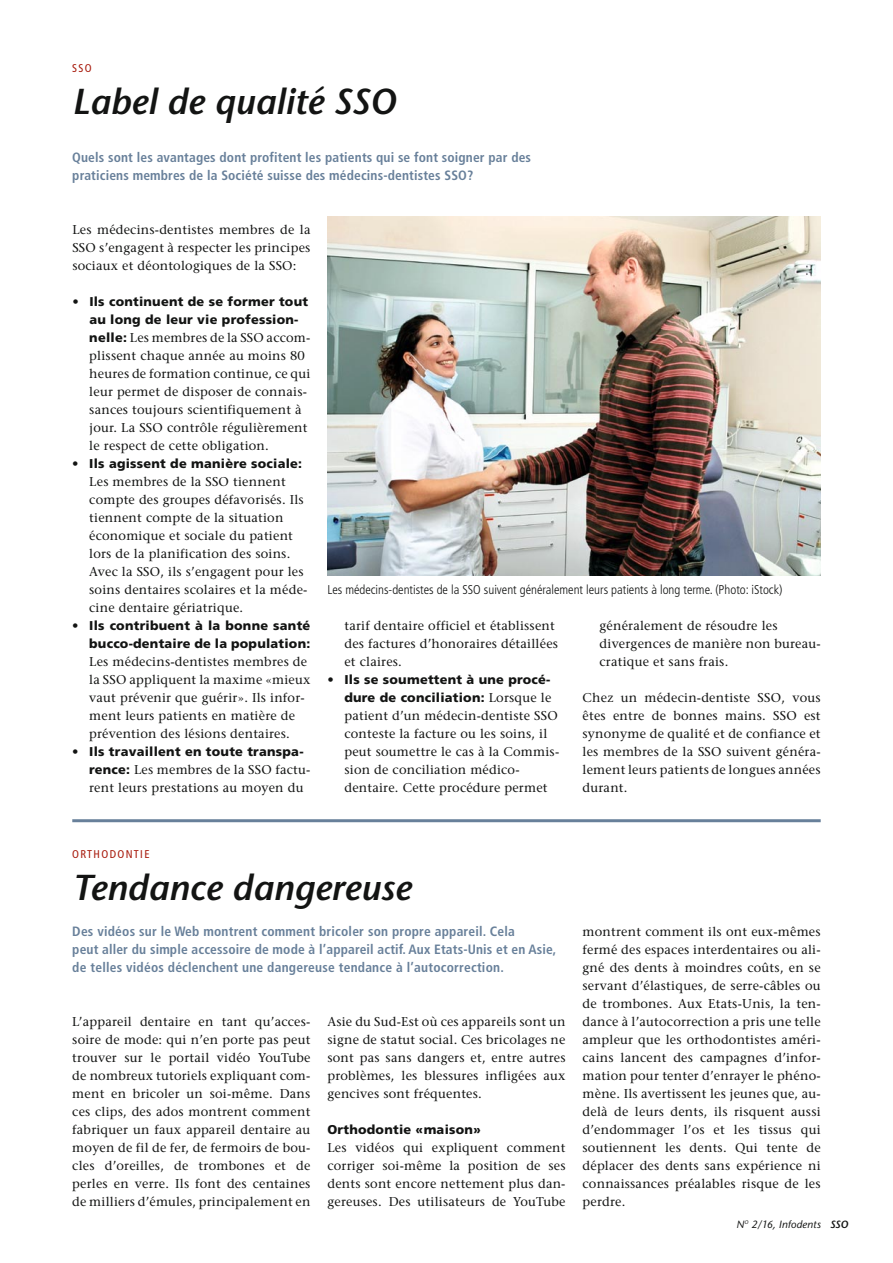
<style>
.page{position:relative;width:893px;height:1263px;background:#fff}
.page>*{position:absolute;margin:0;border:0;box-sizing:border-box;transform-origin:0 0}
.t1{font:italic 600 36px "Stone Sans";color:#131413}
.t2{font:700 condensed 13.5px/18px "Frutiger";letter-spacing:.01em;color:#68809a}
.t3{font:12.75px/18px "Stone Serif";letter-spacing:.015em;color:#131413}
.t4{font:900 12.75px/18px "Frutiger";letter-spacing:.02em;color:#131413;text-align:right}
.t5{font:300 condensed 12.75px "Frutiger";color:#131413}
.t6{font:condensed 11.25px "Frutiger";letter-spacing:.12em;color:#a81b0d}
.t7{font:italic 10.5px "Stone Sans";letter-spacing:.01em;color:#131413}
.s1{font-family:"Frutiger";font-weight:900}
.s2{font-family:"Stone Serif";font-weight:400}
.s3{font-weight:600}
</style>
<div class="page">
<img style="left:327px;top:216px;width:494px;height:360px">
<hr style="left:72px;top:819px;width:749px;height:3px;background:#68809a">
<p class="t6" style="left:72px;top:64px;width:21px">SSO</p>
<h1 class="t1" style="left:72px;top:88px;width:325px">Label de qualité SSO</h1>
<p class="t2" style="left:72px;top:149px;width:460px">Quels sont les avantages dont profitent les patients qui se font soigner par des praticiens membres de la Société suisse des médecins-dentistes SSO?</p>
<p class="t3" style="left:72px;top:222px;width:240px;text-align:justify">Les médecins-dentistes membres de la SSO s’engagent à respecter les principes sociaux et déontologiques de la SSO:</p>
<p class="t4" style="left:72px;top:294px;width:237px;text-align:center">• Ils continuent de se former tout au long de leur vie profession-</p>
<p class="t3" style="left:89px;top:330px;width:223px"><span class="s1">nelle:</span> Les membres de la SSO accom&shy;plissent chaque année au moins 80 heures de formation continue, ce qui leur permet de disposer de connais&shy;sances toujours scientifiquement à jour. La SSO contrôle régulièrement le respect de cette obligation.</p>
<p class="t4" style="left:72px;top:456px;width:231px">• Ils agissent de manière sociale:</p>
<p class="t3" style="left:89px;top:474px;width:220px">Les membres de la SSO tiennent compte des groupes défavorisés. Ils tiennent compte de la situation économique et sociale du patient lors de la planification des soins.<br>Avec la SSO, ils s’engagent pour les soins dentaires scolaires et la méde&shy;cine dentaire gériatrique.</p>
<p class="t4" style="left:72px;top:618px;width:240px">• Ils contribuent à la bonne santé bucco-dentaire de la population:</p>
<p class="t3" style="left:89px;top:654px;width:223px">Les médecins-dentistes membres de la SSO appliquent la maxime «mieux vaut prévenir que guérir». Ils infor&shy;ment leurs patients en matière de prévention des lésions dentaires.</p>
<p class="t4" style="left:72px;top:744px;width:233px">• Ils travaillent en toute transpa-</p>
<p class="t3" style="left:89px;top:762px;width:223px"><span class="s1">rence:</span> Les membres de la SSO factu&shy;rent leurs prestations au moyen du</p>
<p class="t5" style="left:327px;top:584px;width:456px">Les médecins-dentistes de la SSO suivent généralement leurs patients à long terme. (Photo: iStock)</p>
<p class="t3" style="left:344px;top:618px;width:215px">tarif dentaire officiel et établissent des factures d’honoraires détaillées et claires.</p>
<p class="t4" style="left:327px;top:672px;width:226px">• Ils se soumettent à une procé&shy;dure de conciliation: <span class="s2">Lorsque le</span></p>
<p class="t3" style="left:344px;top:708px;width:216px">patient d’un médecin-dentiste SSO conteste la facture ou les soins, il peut soumettre le cas à la Commis&shy;sion de conciliation médico&shy;dentaire. Cette procédure permet</p>
<p class="t3" style="left:600px;top:618px;width:223px">généralement de résoudre les divergences de manière non bureau&shy;cratique et sans frais.</p>
<p class="t3" style="left:583px;top:690px;width:240px;text-align:justify">Chez un médecin-dentiste SSO, vous êtes entre de bonnes mains. SSO est synonyme de qualité et de confiance et les membres de la SSO suivent généra&shy;lement leurs patients de longues années durant.</p>
<p class="t6" style="left:72px;top:849px;width:79px">ORTHODONTIE</p>
<h1 class="t1" style="left:72px;top:873px;width:340px">Tendance dangereuse</h1>
<p class="t2" style="left:72px;top:923px;width:485px">Des vidéos sur le Web montrent comment bricoler son propre appareil. Cela<br>peut aller du simple accessoire de mode à l’appareil actif. Aux Etats-Unis et en Asie, de telles vidéos déclenchent une dangereuse tendance à l’autocorrection.</p>
<p class="t3" style="left:72px;top:1014px;width:240px;text-align:justify">L’appareil dentaire en tant qu’acces&shy;soire de mode: qui n’en porte pas peut trouver sur le portail vidéo YouTube de nombreux tutoriels expliquant com&shy;ment en bricoler un soi-même. Dans ces clips, des ados montrent comment fabriquer un faux appareil dentaire au moyen de fil de fer, de fermoirs de bou&shy;cles d’oreilles, de trombones et de perles en verre. Ils font des centaines de milliers d’émules, principalement en</p>
<p class="t3" style="left:327px;top:1014px;width:240px;text-align:justify">Asie du Sud-Est où ces appareils sont un signe de statut social. Ces bricolages ne sont pas sans dangers et, entre autres problèmes, les blessures infligées aux gencives sont fréquentes.</p>
<p class="t4" style="left:327px;top:1122px;width:155px">Orthodontie «maison»</p>
<p class="t3" style="left:327px;top:1140px;width:240px;text-align:justify">Les vidéos qui expliquent comment corriger soi-même la position de ses dents sont encore nettement plus dan&shy;gereuses. Des utilisateurs de YouTube</p>
<p class="t3" style="left:583px;top:924px;width:240px;text-align:justify">montrent comment ils ont eux-mêmes fermé des espaces interdentaires ou ali&shy;gné des dents à moindres coûts, en se servant d’élastiques, de serre-câbles ou de trombones. Aux Etats-Unis, la ten&shy;dance à l’autocorrection a pris une telle ampleur que les orthodontistes améri&shy;cains lancent des campagnes d’infor&shy;mation pour tenter d’enrayer le phéno&shy;mène. Ils avertissent les jeunes que, au&shy;delà de leurs dents, ils risquent aussi d’endommager l’os et les tissus qui soutiennent les dents. Qui tente de déplacer des dents sans expérience ni connaissances préalables risque de les perdre.</p>
<p class="t7" style="left:736px;top:1220px;width:113px">N<sup>O</sup> 2/16, Infodents <span class="s3">SSO</span></p>
</div>
